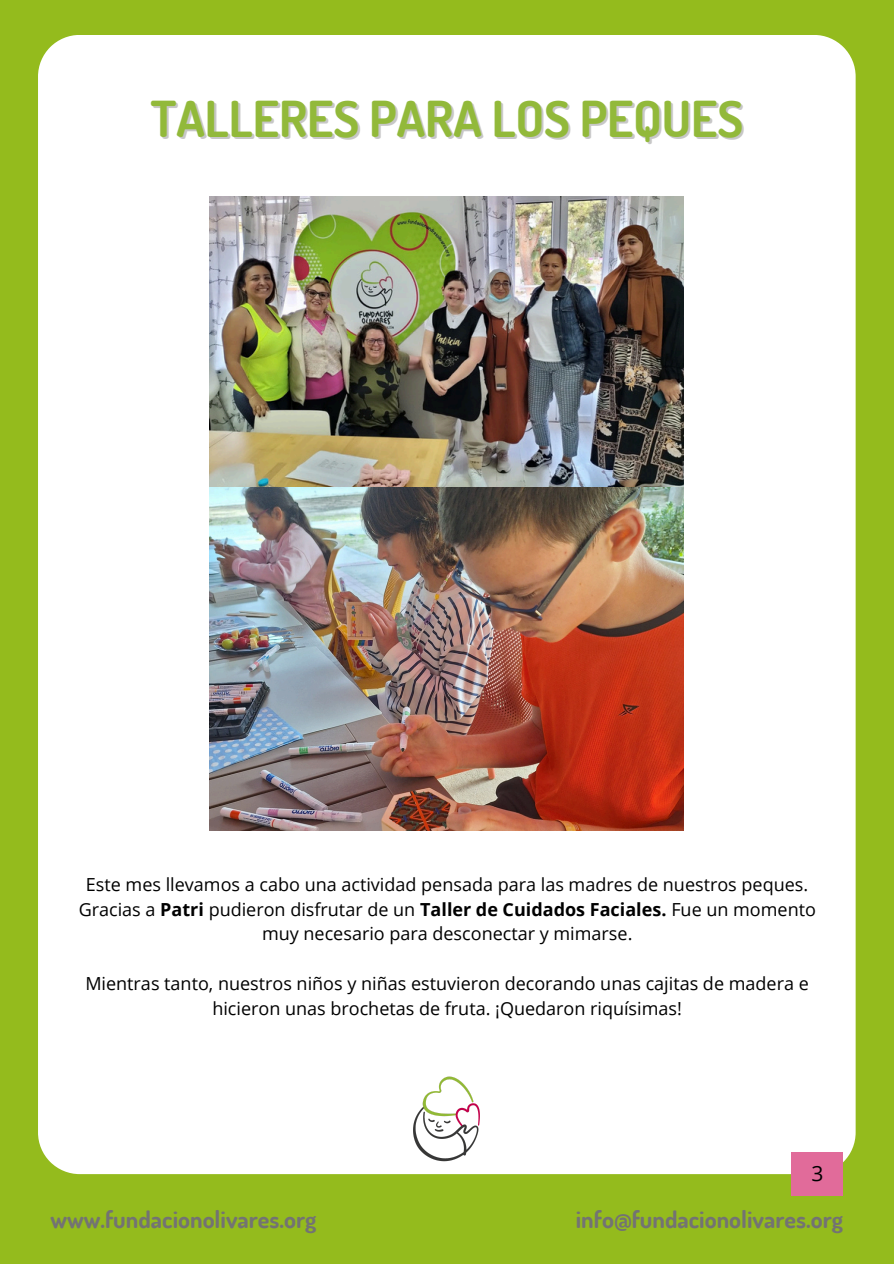
<style>
.page{position:relative;width:894px;height:1264px;background:#fff}
.page>*{position:absolute;margin:0;border:0;box-sizing:border-box;transform-origin:0 0}
.t1{font:700 49.5px "Dosis";color:#92b93a}
.t2{font:700 24px "Dosis";color:#737373}
.t3{font:21px "Open Sans";color:#000}
.t4{font:18px/24.8px "Open Sans";color:#000;text-align:center}
.s1{font-weight:700}
</style>
<div class="page">
<div style="left:0;top:0;width:893px;height:1263px;background:#94bb1d"></div>
<div style="left:38px;top:35px;width:817px;height:1139px;background:#fff"></div>
<img style="left:391px;top:1059px;width:110px;height:103px">
<div style="left:791px;top:1152px;width:51px;height:43px;background:#e16b9a"></div>
<img style="left:210px;top:196px;width:473px;height:634px">
<p class="t1" style="left:150px;top:86px;width:594px">TALLERES PARA LOS PEQUES</p>
<p class="t4" style="left:79px;top:871px;width:738px">Este mes llevamos a cabo una actividad pensada para las madres de nuestros peques.<br>Gracias a <span class="s1">Patri</span> pudieron disfrutar de un <span class="s1">Taller de Cuidados Faciales.</span> Fue un momento muy necesario para desconectar y mimarse.</p>
<p class="t4" style="left:85px;top:970px;width:724px">Mientras tanto, nuestros niños y niñas estuvieron decorando unas cajitas de madera e hicieron unas brochetas de fruta. ¡Quedaron riquísimas!</p>
<p class="t3" style="left:811px;top:1158px;width:13px">3</p>
<p class="t2" style="left:51px;top:1203px;width:267px">www.fundacionolivares.org</p>
<p class="t2" style="left:575px;top:1203px;width:268px">info@fundacionolivares.org</p>
</div>
